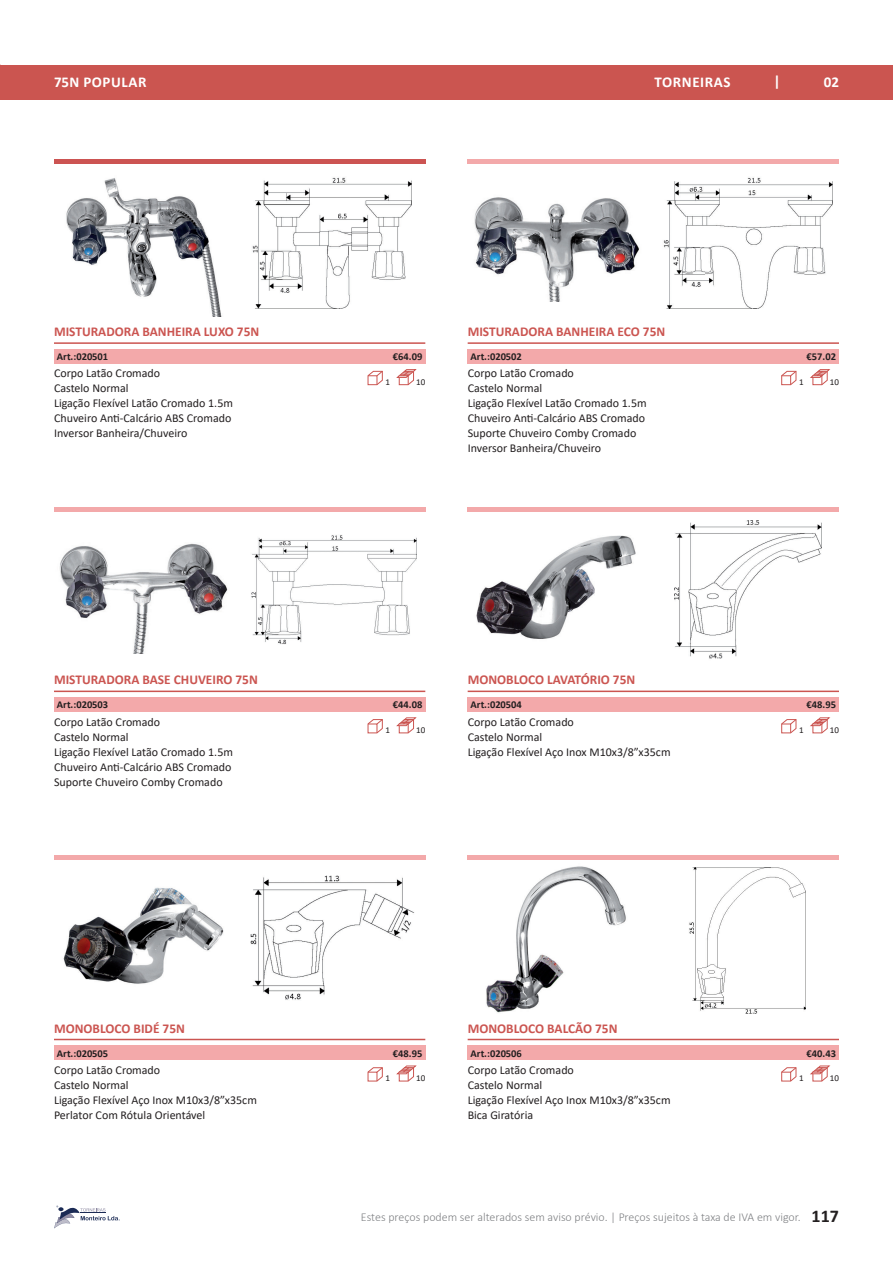
<style>
.page{position:relative;width:893px;height:1263px;background:#fff}
.page>*{position:absolute;margin:0;border:0;box-sizing:border-box;transform-origin:0 0}
.t1{font:700 15px "Calibri";letter-spacing:.04em;color:#fff}
.t2{font:700 13.5px "Calibri";color:#cb5551}
.t3{font:12px/15px "Calibri";color:#231f20}
.t4{font:300 12px "Calibri";color:#808285}
.t5{font:700 10.5px "Calibri";color:#231f20}
.t6{font:9px "Calibri";color:#231f20}
.s1{font-weight:700;font-size:18px;color:#231f20}
</style>
<div class="page">
<div style="left:0;top:65px;width:893px;height:34px;background:#cb5550"></div>
<svg style="left:54px;top:1205px;width:66px;height:23px"></svg>
<svg style="left:397px;top:369px;width:19px;height:16px"></svg>
<svg style="left:368px;top:371px;width:15px;height:14px"></svg>
<svg style="left:811px;top:369px;width:19px;height:16px"></svg>
<svg style="left:781px;top:371px;width:15px;height:14px"></svg>
<img style="left:66px;top:178px;width:156px;height:138px">
<img style="left:474px;top:197px;width:166px;height:105px">
<img style="left:252px;top:177px;width:160px;height:132px">
<img style="left:663px;top:177px;width:170px;height:131px">
<hr style="left:54px;top:342px;width:371px;height:2px;background:#cb5551">
<hr style="left:468px;top:342px;width:371px;height:2px;background:#cb5551">
<div style="left:468px;top:349px;width:371px;height:15px;background:#f3a9aa"></div>
<div style="left:54px;top:349px;width:371px;height:15px;background:#f3a9aa"></div>
<hr style="left:468px;top:691px;width:371px;height:1px;background:#cb5551">
<img style="left:476px;top:535px;width:160px;height:104px">
<img style="left:674px;top:520px;width:147px;height:139px">
<hr style="left:54px;top:691px;width:371px;height:1px;background:#cb5551">
<img style="left:59px;top:543px;width:169px;height:111px">
<img style="left:251px;top:535px;width:166px;height:110px">
<svg style="left:397px;top:717px;width:19px;height:16px"></svg>
<svg style="left:368px;top:719px;width:15px;height:14px"></svg>
<svg style="left:811px;top:717px;width:19px;height:16px"></svg>
<svg style="left:781px;top:719px;width:15px;height:14px"></svg>
<div style="left:54px;top:697px;width:371px;height:15px;background:#f3a9aa"></div>
<div style="left:468px;top:697px;width:371px;height:15px;background:#f3a9aa"></div>
<svg style="left:397px;top:1066px;width:19px;height:15px"></svg>
<svg style="left:368px;top:1067px;width:15px;height:14px"></svg>
<svg style="left:811px;top:1066px;width:19px;height:15px"></svg>
<svg style="left:781px;top:1067px;width:15px;height:14px"></svg>
<hr style="left:54px;top:1039px;width:371px;height:1px;background:#cb5551">
<img style="left:63px;top:887px;width:161px;height:97px">
<img style="left:486px;top:866px;width:140px;height:147px">
<img style="left:250px;top:875px;width:165px;height:125px">
<img style="left:689px;top:867px;width:116px;height:147px">
<hr style="left:468px;top:1039px;width:371px;height:1px;background:#cb5551">
<div style="left:54px;top:1045px;width:371px;height:15px;background:#f3a9aa"></div>
<div style="left:468px;top:1045px;width:371px;height:15px;background:#f3a9aa"></div>
<hr style="left:54px;top:159px;width:371px;height:4px;background:#cc5452">
<hr style="left:468px;top:159px;width:371px;height:4px;background:#f3a9aa">
<hr style="left:54px;top:507px;width:371px;height:4px;background:#f3a9aa">
<div style="left:54px;top:855px;width:371px;height:5px;background:#f3a9aa"></div>
<hr style="left:468px;top:507px;width:371px;height:4px;background:#f3a9aa">
<div style="left:468px;top:855px;width:371px;height:5px;background:#f3a9aa"></div>
<p class="t1" style="left:54px;top:71px;width:94px">75N POPULAR</p>
<p class="t1" style="left:654px;top:71px;width:78px">TORNEIRAS</p>
<p class="t1" style="left:773px;top:71px;width:9px">|</p>
<p class="t1" style="left:824px;top:71px;width:17px">02</p>
<p class="t2" style="left:54px;top:322px;width:207px">MISTURADORA BANHEIRA LUXO 75N</p>
<p class="t2" style="left:468px;top:322px;width:199px">MISTURADORA BANHEIRA ECO 75N</p>
<p class="t5" style="left:57px;top:349px;width:53px">Art.:020501</p>
<p class="t5" style="left:393px;top:349px;width:31px">€64.09</p>
<p class="t5" style="left:471px;top:349px;width:53px">Art.:020502</p>
<p class="t5" style="left:807px;top:349px;width:31px">€57.02</p>
<p class="t3" style="left:54px;top:365px;width:180px">Corpo Latão Cromado<br>Castelo Normal<br>Ligação Flexível Latão Cromado 1.5m<br>Chuveiro Anti-Calcário ABS Cromado<br>Inversor Banheira/Chuveiro</p>
<p class="t6" style="left:385px;top:375px;width:6px">1</p>
<p class="t6" style="left:416px;top:375px;width:11px">10</p>
<p class="t6" style="left:799px;top:375px;width:6px">1</p>
<p class="t6" style="left:830px;top:375px;width:11px">10</p>
<p class="t3" style="left:468px;top:365px;width:180px">Corpo Latão Cromado<br>Castelo Normal<br>Ligação Flexível Latão Cromado 1.5m<br>Chuveiro Anti-Calcário ABS Cromado<br>Suporte Chuveiro Comby Cromado<br>Inversor Banheira/Chuveiro</p>
<p class="t2" style="left:468px;top:670px;width:169px">MONOBLOCO LAVATÓRIO 75N</p>
<p class="t3" style="left:468px;top:714px;width:204px">Corpo Latão Cromado<br>Castelo Normal<br>Ligação Flexível Aço Inox M10x3/8”x35cm</p>
<p class="t2" style="left:54px;top:670px;width:205px">MISTURADORA BASE CHUVEIRO 75N</p>
<p class="t5" style="left:57px;top:697px;width:53px">Art.:020503</p>
<p class="t5" style="left:393px;top:697px;width:31px">€44.08</p>
<p class="t5" style="left:471px;top:697px;width:53px">Art.:020504</p>
<p class="t5" style="left:807px;top:697px;width:31px">€48.95</p>
<p class="t3" style="left:54px;top:714px;width:180px">Corpo Latão Cromado<br>Castelo Normal<br>Ligação Flexível Latão Cromado 1.5m<br>Chuveiro Anti-Calcário ABS Cromado<br>Suporte Chuveiro Comby Cromado</p>
<p class="t6" style="left:385px;top:724px;width:6px">1</p>
<p class="t6" style="left:416px;top:724px;width:11px">10</p>
<p class="t6" style="left:799px;top:724px;width:6px">1</p>
<p class="t6" style="left:830px;top:724px;width:11px">10</p>
<p class="t2" style="left:54px;top:1018px;width:132px">MONOBLOCO BIDÉ 75N</p>
<p class="t2" style="left:468px;top:1018px;width:151px">MONOBLOCO BALCÃO 75N</p>
<p class="t5" style="left:57px;top:1045px;width:53px">Art.:020505</p>
<p class="t5" style="left:393px;top:1045px;width:31px">€48.95</p>
<p class="t5" style="left:471px;top:1045px;width:53px">Art.:020506</p>
<p class="t5" style="left:807px;top:1045px;width:31px">€40.43</p>
<p class="t3" style="left:54px;top:1062px;width:204px">Corpo Latão Cromado<br>Castelo Normal<br>Ligação Flexível Aço Inox M10x3/8”x35cm<br>Perlator Com Rótula Orientável</p>
<p class="t6" style="left:385px;top:1072px;width:6px">1</p>
<p class="t6" style="left:416px;top:1072px;width:11px">10</p>
<p class="t6" style="left:799px;top:1072px;width:6px">1</p>
<p class="t6" style="left:830px;top:1072px;width:11px">10</p>
<p class="t3" style="left:468px;top:1062px;width:204px">Corpo Latão Cromado<br>Castelo Normal<br>Ligação Flexível Aço Inox M10x3/8”x35cm<br>Bica Giratória</p>
<p class="t4" style="left:361px;top:1209px;width:480px">Estes preços podem ser alterados sem aviso prévio. | Preços sujeitos à taxa de IVA em vigor. <span class="s1">117</span></p>
</div>
